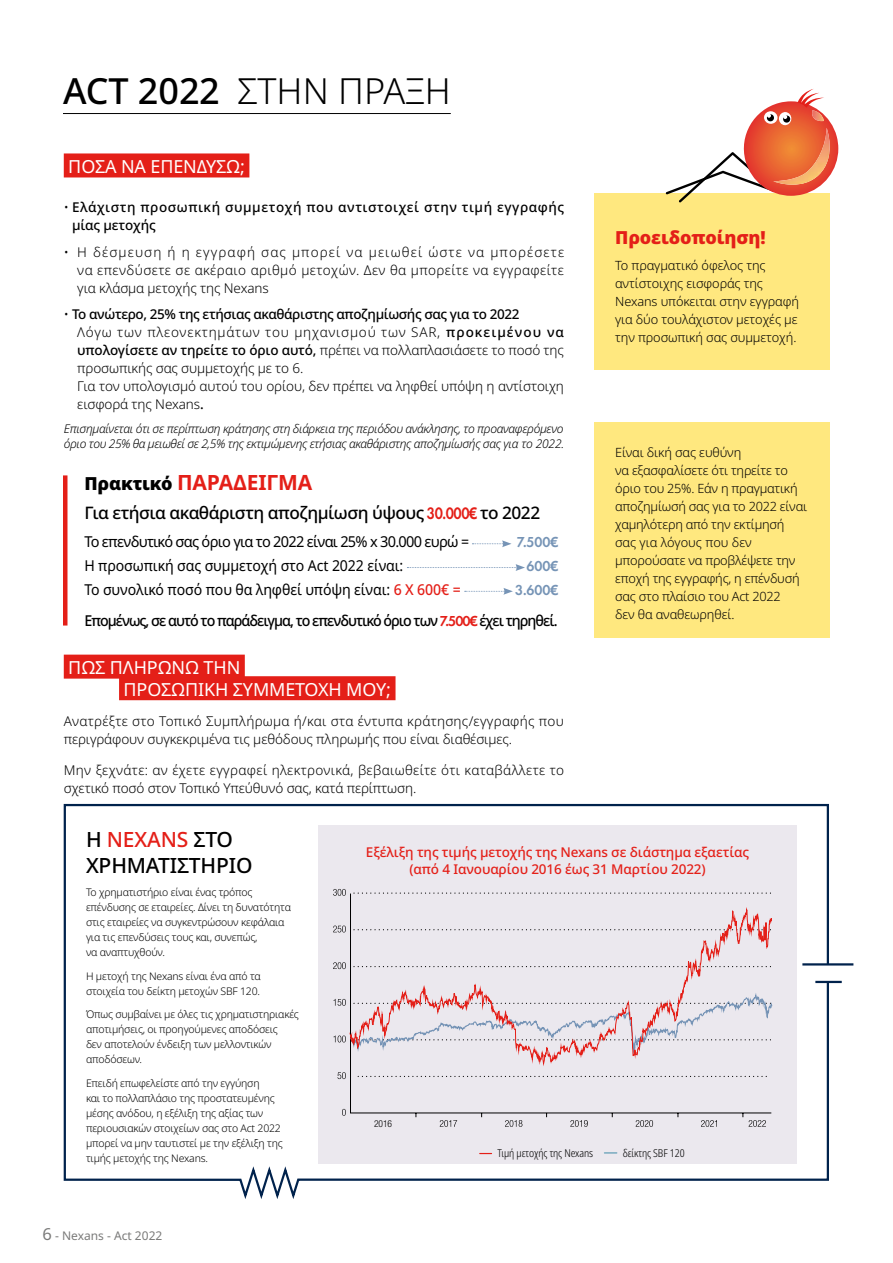
<style>
.page{position:relative;width:893px;height:1263px;background:#fff}
.page>*{position:absolute;margin:0;border:0;box-sizing:border-box;transform-origin:0 0}
.t1{font:300 36px "Noto Sans";color:#000}
.t2{font:500 21px/25.2px "Noto Sans";letter-spacing:-.01em;color:#000}
.t3{font:700 21px "Noto Sans";letter-spacing:-.01em;color:#e41f18}
.t4{font:18px/21.6px "Noto Sans";letter-spacing:-.01em;color:#fff}
.t5{font:900 18px "Noto Sans";letter-spacing:-.01em;color:#e41f18}
.t6{font:500 17.25px "Noto Sans";letter-spacing:-.03em;color:#000}
.t7{font:15px "Noto Sans";letter-spacing:-.01em;color:#000;scale:.94 1}
.t8{font:500 15px "Noto Sans";letter-spacing:-.07em;color:#000;scale:.95 1}
.t9{font:15px "Noto Sans";letter-spacing:-.05em;color:#000}
.t10{font:600 15px "Futura PT";letter-spacing:-.005em;color:#7694b6;scale:.94 1}
.t11{font:300 13.5px/18px "Noto Sans";letter-spacing:-.01em;color:#000}
.t12{font:300 13.5px/18px "Noto Sans";letter-spacing:.025em;color:#000}
.t13{font:500 13.5px/16.5px "Noto Sans";letter-spacing:-.01em;color:#e41f18;text-align:center}
.t14{font:500 13.5px/18px "Noto Sans";letter-spacing:.04em;color:#000}
.t15{font:300 12.75px/18px "Noto Sans";letter-spacing:-.02em;color:#000}
.t16{font:italic 300 12px/15px "Noto Sans";letter-spacing:-.03em;color:#000}
.t17{font:12px "Noto Sans";color:#7a7a79}
.t18{font:300 condensed 10.8px "Noto Sans";letter-spacing:-.005em;color:#000}
.t19{font:300 10.5px/15px "Noto Sans";letter-spacing:-.02em;color:#000}
.t20{font:300 condensed 9.6px "Helvetica Neue LT Std";color:#000}
.s1{font-weight:500}
.s2{font-weight:300}
.s3{font-weight:900;font-size:18px;color:#000}
.s4{font-family:"Futura PT";font-weight:600;color:#e41f18}
.s5{font-weight:500;color:#e41f18}
.s6{color:#e41f18}
.s7{font-size:16.5px}
</style>
<div class="page">
<div style="left:64px;top:153px;width:185px;height:24px;background:#e41f18"></div>
<hr style="left:63px;top:113px;width:388px;height:1px;background:#000">
<svg style="left:63px;top:803px;width:767px;height:396px"></svg>
<hr style="left:802px;top:963px;width:51px;height:2px;background:#00224c">
<hr style="left:815px;top:981px;width:27px;height:2px;background:#00224c">
<svg style="left:472px;top:540px;width:39px;height:7px"></svg>
<svg style="left:407px;top:564px;width:118px;height:7px"></svg>
<svg style="left:465px;top:588px;width:48px;height:7px"></svg>
<hr style="left:63px;top:475px;width:4px;height:150px;background:#e41f18">
<div style="left:594px;top:422px;width:235px;height:216px;background:#ffe87f"></div>
<div style="left:594px;top:193px;width:235px;height:176px;background:#ffe87f"></div>
<svg style="left:666px;top:89px;width:172px;height:114px"></svg>
<div style="left:64px;top:655px;width:181px;height:24px;background:#e41f18"></div>
<div style="left:119px;top:676px;width:277px;height:24px;background:#e41f18"></div>
<div style="left:350px;top:1086px;width:422px;height:31px;background:#ebe8ee"></div>
<svg style="left:333px;top:889px;width:13px;height:7px"></svg>
<svg style="left:333px;top:925px;width:13px;height:7px"></svg>
<svg style="left:333px;top:962px;width:13px;height:7px"></svg>
<svg style="left:337px;top:1072px;width:9px;height:7px"></svg>
<svg style="left:342px;top:1109px;width:4px;height:7px"></svg>
<svg style="left:333px;top:991px;width:17px;height:67px"></svg>
<svg style="left:350px;top:889px;width:422px;height:197px;background:#e6dee4"></svg>
<svg style="left:440px;top:1120px;width:17px;height:7px"></svg>
<svg style="left:505px;top:1120px;width:17px;height:7px"></svg>
<svg style="left:570px;top:1120px;width:18px;height:7px"></svg>
<svg style="left:636px;top:1120px;width:17px;height:7px"></svg>
<svg style="left:701px;top:1120px;width:16px;height:7px"></svg>
<svg style="left:749px;top:1120px;width:17px;height:7px"></svg>
<h1 class="t1" style="left:63px;top:65px;width:389px"><span class="s1">ACT 2022</span> ΣΤΗΝ ΠΡΆΞΗ</h1>
<h3 class="t4" style="left:68px;top:156px;width:178px">ΠΟΣΑ ΝΑ ΕΠΕΝΔΥΣΩ;</h3>
<p class="t14" style="left:72px;top:199px;width:494px;text-indent:-8px"><span class="s2">•</span> Ελάχιστη προσωπική συμμετοχή που αντιστοιχεί στην τιμή εγγραφής μίας μετοχής</p>
<p class="t11" style="left:77px;top:243px;width:489px;text-align:justify;text-indent:-13px">• Η δέσμευση ή η εγγραφή σας μπορεί να μειωθεί ώστε να μπορέσετε να επενδύσετε σε ακέραιο αριθμό μετοχών. Δεν θα μπορείτε να εγγραφείτε για κλάσμα μετοχής της Nexans</p>
<p class="t11" style="left:77px;top:306px;width:488px;text-indent:-14px">• <span class="s1">Το ανώτερο, 25% της ετήσιας ακαθάριστης αποζημίωσής σας για το 2022<br></span>Λόγω των πλεονεκτημάτων του μηχανισμού των SAR, <span class="s1">προκειμένου να υπολογίσετε αν τηρείτε το όριο αυτό,</span> πρέπει να πολλαπλασιάσετε το ποσό της προσωπικής σας συμμετοχής με το 6.<br>Για τον υπολογισμό αυτού του ορίου, δεν πρέπει να ληφθεί υπόψη η αντίστοιχη εισφορά της Nexans<span class="s1">.</span></p>
<p class="t16" style="left:64px;top:421px;width:502px">Επισημαίνεται ότι σε περίπτωση κράτησης στη διάρκεια της περιόδου ανάκλησης, το προαναφερόμενο όριο του 25% θα μειωθεί σε 2,5% της εκτιμώμενης ετήσιας ακαθάριστης αποζημίωσής σας για το 2022.</p>
<h2 class="t3" style="left:84px;top:468px;width:229px"><span class="s3">Πρακτικό</span> ΠΑΡΑΔΕΙΓΜΑ</h2>
<p class="t6" style="left:84px;top:501px;width:457px">Για ετήσια ακαθάριστη αποζημίωση ύψους <span class="s4">30.000€</span> το 2022</p>
<p class="t9" style="left:84px;top:531px;width:386px">Το επενδυτικό σας όριο για το 2022 είναι 25% x 30.000 ευρώ =</p>
<p class="t10" style="left:517px;top:533px;width:46px">7.500€</p>
<p class="t7" style="left:84px;top:555px;width:341px">Η προσωπική σας συμμετοχή στο Act 2022 είναι:</p>
<p class="t10" style="left:527px;top:557px;width:35px">600€</p>
<p class="t7" style="left:84px;top:579px;width:402px">Το συνολικό ποσό που θα ληφθεί υπόψη είναι: <span class="s5">6 X 600€ =</span></p>
<p class="t10" style="left:515px;top:580px;width:47px">3.600€</p>
<p class="t8" style="left:84px;top:609px;width:500px">Επομένως, σε αυτό το παράδειγμα, το επενδυτικό όριο των <span class="s4">7.500€</span> έχει τηρηθεί.</p>
<h3 class="t4" style="left:124px;top:657px;width:269px;text-indent:-55px">ΠΏΣ ΠΛΗΡΏΝΩ ΤΗΝ<br>ΠΡΟΣΩΠΙΚΉ ΣΥΜΜΕΤΟΧΗ ΜΟΥ;</h3>
<p class="t11" style="left:64px;top:713px;width:502px">Ανατρέξτε στο Τοπικό Συμπλήρωμα ή/και στα έντυπα κράτησης/εγγραφής που περιγράφουν συγκεκριμένα τις μεθόδους πληρωμής που είναι διαθέσιμες.</p>
<p class="t12" style="left:64px;top:761px;width:502px">Μην ξεχνάτε: αν έχετε εγγραφεί ηλεκτρονικά, βεβαιωθείτε ότι καταβάλλετε το σχετικό ποσό στον Τοπικό Υπεύθυνό σας, κατά περίπτωση.</p>
<h3 class="t5" style="left:615px;top:223px;width:152px">Προειδοποίηση!</h3>
<p class="t15" style="left:615px;top:257px;width:185px">Το πραγματικό όφελος της αντίστοιχης εισφοράς της<br>Nexans υπόκειται στην εγγραφή για δύο τουλάχιστον μετοχές με την προσωπική σας συμμετοχή.</p>
<p class="t15" style="left:615px;top:444px;width:193px">Είναι δική σας ευθύνη<br>να εξασφαλίσετε ότι τηρείτε το όριο του 25%. Εάν η πραγματική αποζημίωσή σας για το 2022 είναι χαμηλότερη από την εκτίμησή σας για λόγους που δεν μπορούσατε να προβλέψετε την εποχή της εγγραφής, η επένδυσή σας στο πλαίσιο του Act 2022<br>δεν θα αναθεωρηθεί.</p>
<h2 class="t2" style="left:86px;top:828px;width:166px">Η <span class="s6">NEXANS</span> ΣΤΟ<br>ΧΡΗΜΑΤΙΣΤΉ ΡΙΟ</h2>
<p class="t19" style="left:86px;top:885px;width:207px">Το χρηματιστήριο είναι ένας τρόπος επένδυσης σε εταιρείες. Δίνει τη δυνατότητα στις εταιρείες να συγκεντρώσουν κεφάλαια για τις επενδύσεις τους και, συνεπώς,<br>να αναπτυχθούν.</p>
<p class="t19" style="left:86px;top:968px;width:176px">Η μετοχή της Nexans είναι ένα από τα στοιχεία του δείκτη μετοχών SBF 120.</p>
<p class="t19" style="left:86px;top:1007px;width:214px">Όπως συμβαίνει με όλες τις χρηματιστηριακές αποτιμήσεις, οι προηγούμενες αποδόσεις<br>δεν αποτελούν ένδειξη των μελλοντικών αποδόσεων.</p>
<p class="t19" style="left:86px;top:1075px;width:198px">Επειδή επωφελείστε από την εγγύηση<br>και το πολλαπλάσιο της προστατευμένης μέσης ανόδου, η εξέλιξη της αξίας των περιουσιακών στοιχείων σας στο Act 2022 μπορεί να μην ταυτιστεί με την εξέλιξη της τιμής μετοχής της Nexans.</p>
<p class="t17" style="left:43px;top:1227px;width:121px"><span class="s7">6</span> - Nexans - Act 2022</p>
<p class="t13" style="left:366px;top:844px;width:385px">Εξέλιξη της τιμής μετοχής της Nexans σε διάστημα εξαετίας (από 4 Ιανουαρίου 2016 έως 31 Μαρτίου 2022)</p>
<p class="t20" style="left:374px;top:1118px;width:20px">2016</p>
<p class="t18" style="left:497px;top:1145px;width:97px">Τιμή μετοχής της Nexans</p>
<p class="t18" style="left:623px;top:1145px;width:63px">δείκτης SBF 120</p>
</div>
